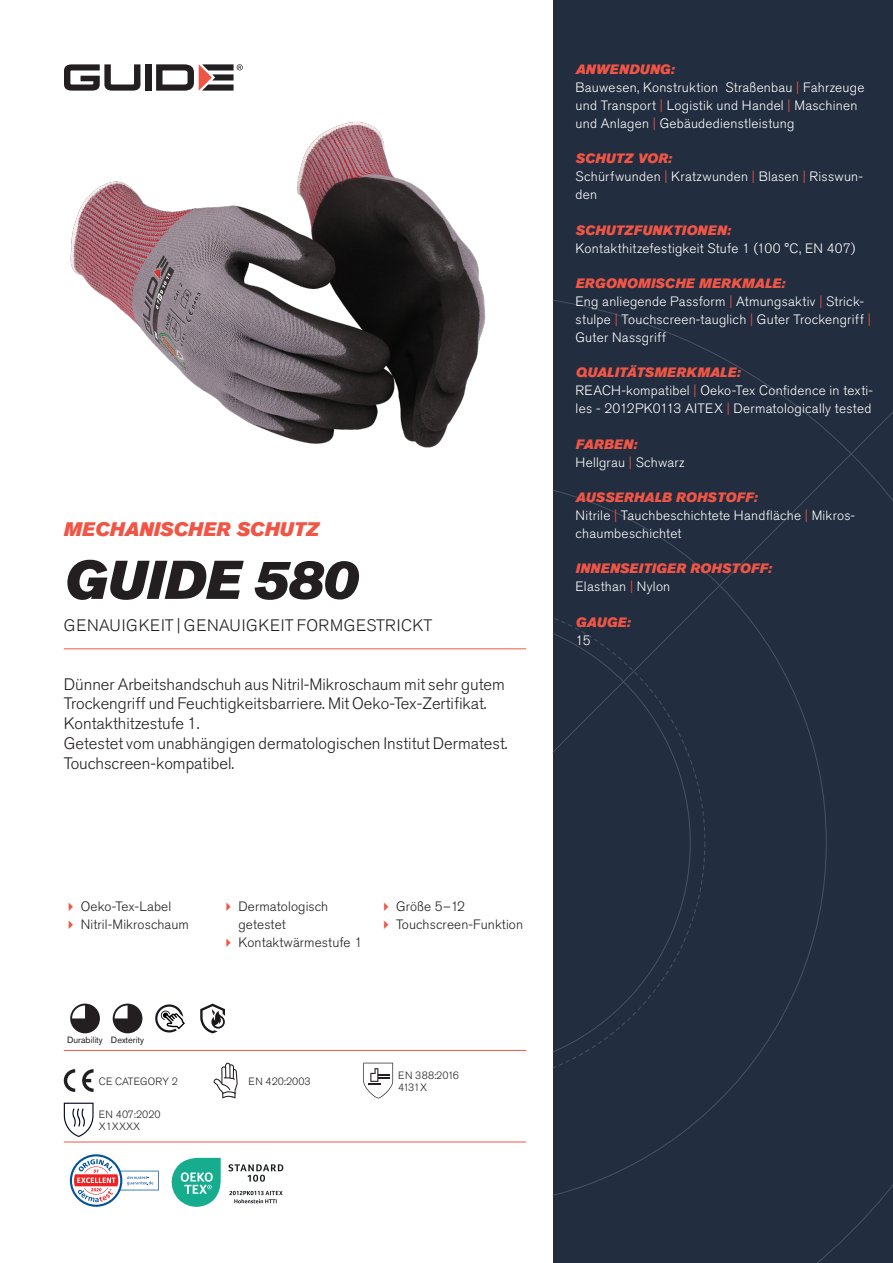
<style>
.page{position:relative;width:893px;height:1263px;background:#fff}
.page>*{position:absolute;margin:0;border:0;box-sizing:border-box;transform-origin:0 0}
.Rubrik{font:italic 54px "Akzidenz Grotesk Pro Super";color:#231f20}
.Överrubrik{font:italic 19.5px "Akzidenz Grotesk Pro Super";letter-spacing:.005em;color:#f05545}
.Ingress{font:300 16.5px/19.8px "Akzidenz Grotesk Pro";color:#231f20}
.Product_-_AltSegment{font:300 16.5px "Akzidenz Grotesk Pro";letter-spacing:.03em;color:#231f20}
.Produkt_-_Brödtext{font:300 13.5px/18px "Akzidenz Grotesk Pro";letter-spacing:.02em;color:#fff}
.Produkt_-_Namn{font:italic 13.5px "Akzidenz Grotesk Pro Super";letter-spacing:.015em;color:#f05545}
.t1{font:300 13.5px/18px "Akzidenz Grotesk Pro";letter-spacing:.01em;color:#231f20}
.t2{font:300 10.5px "Akzidenz Grotesk Pro";color:#231f20}
.Produkt_-_Egenskaper{font:9px "Akzidenz Grotesk Pro";color:#231f20}
.s1{color:#f05545}
</style>
<div class="page">
<div style="left:145px;top:64px;width:7px;height:27px;background:#231f20"></div>
<svg style="left:156px;top:64px;width:87px;height:27px"></svg>
<svg style="left:64px;top:64px;width:76px;height:27px"></svg>
<div style="left:553px;top:0;width:340px;height:1263px;background:#222d3f"></div>
<svg style="left:553px;top:300px;width:340px;height:963px"></svg>
<hr style="left:64px;top:1050px;width:462px;height:1px;background:#f05545">
<hr style="left:64px;top:1142px;width:462px;height:1px;background:#f05545">
<svg style="left:70px;top:1003px;width:30px;height:30px"></svg>
<svg style="left:113px;top:1003px;width:29px;height:30px"></svg>
<svg style="left:155px;top:1004px;width:30px;height:28px"></svg>
<svg style="left:200px;top:1003px;width:25px;height:30px"></svg>
<svg style="left:64px;top:1069px;width:11px;height:23px"></svg>
<svg style="left:82px;top:1069px;width:12px;height:23px"></svg>
<svg style="left:214px;top:1063px;width:24px;height:35px"></svg>
<svg style="left:363px;top:1063px;width:30px;height:35px"></svg>
<svg style="left:64px;top:1103px;width:30px;height:34px"></svg>
<svg style="left:70px;top:1154px;width:89px;height:53px"></svg>
<svg style="left:172px;top:1158px;width:49px;height:49px"></svg>
<svg style="left:228px;top:1164px;width:55px;height:18px"></svg>
<svg style="left:229px;top:1191px;width:54px;height:12px"></svg>
<img style="left:70px;top:121px;width:416px;height:327px">
<hr style="left:64px;top:648px;width:462px;height:1px;background:#f05545">
<p class="Överrubrik" style="left:64px;top:517px;width:257px">MECHANISCHER SCHUTZ</p>
<p class="Rubrik" style="left:64px;top:545px;width:295px">GUIDE 580</p>
<p class="Product_-_AltSegment" style="left:64px;top:615px;width:370px">GENAUIGKEIT | GENAUIGKEIT FORMGESTRICKT</p>
<p class="Ingress" style="left:64px;top:674px;width:442px">Dünner Arbeitshandschuh aus Nitril-Mikroschaum mit sehr gutem<br>Trockengriff und Feuchtigkeitsbarriere. Mit Oeko-Tex-Zertifikat.<br>Kontakthitzestufe 1.</p>
<p class="Ingress" style="left:64px;top:733px;width:445px">Getestet vom unabhängigen dermatologischen Institut Dermatest.<br>Touchscreen-kompatibel.</p>
<p class="t1" style="left:81px;top:897px;width:92px">Oeko-Tex-Label</p>
<p class="t1" style="left:81px;top:915px;width:110px">Nitril-Mikroschaum</p>
<p class="t1" style="left:238px;top:897px;width:91px">Dermatologisch getestet</p>
<p class="t1" style="left:238px;top:933px;width:125px">Kontaktwärmestufe 1</p>
<p class="Produkt_-_Egenskaper" style="left:67px;top:1034px;width:37px">Durability</p>
<p class="Produkt_-_Egenskaper" style="left:111px;top:1034px;width:35px">Dexterity</p>
<p class="t2" style="left:99px;top:1074px;width:81px">CE CATEGORY 2</p>
<p class="t2" style="left:248px;top:1074px;width:64px">EN 420:2003</p>
<p class="t2" style="left:99px;top:1107px;width:63px">EN 407:2020</p>
<p class="t2" style="left:99px;top:1119px;width:43px">X1XXXX</p>
<p class="t1" style="left:396px;top:897px;width:71px">Größe 5–12</p>
<p class="t1" style="left:396px;top:915px;width:129px">Touchscreen-Funktion</p>
<p class="t2" style="left:398px;top:1068px;width:62px">EN 388:2016</p>
<p class="t2" style="left:398px;top:1080px;width:30px">4131X</p>
<p class="Produkt_-_Namn" style="left:576px;top:60px;width:100px">ANWENDUNG:</p>
<p class="Produkt_-_Brödtext" style="left:576px;top:78px;width:290px">Bauwesen, Konstruktion Straßenbau <span class="s1">|</span> Fahrzeuge und Transport <span class="s1">|</span> Logistik und Handel <span class="s1">|</span> Maschinen und Anlagen <span class="s1">|</span> Gebäudedienstleistung</p>
<p class="Produkt_-_Namn" style="left:576px;top:150px;width:98px">SCHUTZ VOR:</p>
<p class="Produkt_-_Brödtext" style="left:576px;top:168px;width:289px">Schürfwunden <span class="s1">|</span> Kratzwunden <span class="s1">|</span> Blasen <span class="s1">|</span> Risswun&shy;den</p>
<p class="Produkt_-_Namn" style="left:576px;top:221px;width:157px">SCHUTZFUNKTIONEN:</p>
<p class="Produkt_-_Brödtext" style="left:576px;top:239px;width:281px">Kontakthitzefestigkeit Stufe 1 (100 °C, EN 407)</p>
<p class="Produkt_-_Namn" style="left:576px;top:274px;width:211px">ERGONOMISCHE MERKMALE:</p>
<p class="Produkt_-_Brödtext" style="left:576px;top:292px;width:297px">Eng anliegende Passform <span class="s1">|</span> Atmungsaktiv <span class="s1">|</span> Strick&shy;stulpe <span class="s1">|</span> Touchscreen-tauglich <span class="s1">|</span> Guter Trockengriff <span class="s1">|<br></span>Guter Nassgriff</p>
<p class="Produkt_-_Namn" style="left:576px;top:364px;width:166px">QUALITÄTSMERKMALE:</p>
<p class="Produkt_-_Brödtext" style="left:576px;top:382px;width:299px">REACH-kompatibel <span class="s1">|</span> Oeko-Tex Confidence in texti&shy;les - 2012PK0113 AITEX <span class="s1">|</span> Dermatologically tested</p>
<p class="Produkt_-_Namn" style="left:576px;top:435px;width:63px">FARBEN:</p>
<p class="Produkt_-_Brödtext" style="left:576px;top:453px;width:111px">Hellgrau <span class="s1">|</span> Schwarz</p>
<p class="Produkt_-_Namn" style="left:576px;top:488px;width:183px">AUSSERHALB ROHSTOFF:</p>
<p class="Produkt_-_Brödtext" style="left:576px;top:506px;width:281px">Nitrile <span class="s1">|</span> Tauchbeschichtete Handfläche <span class="s1">|</span> Mikros&shy;chaumbeschichtet</p>
<p class="Produkt_-_Namn" style="left:576px;top:560px;width:198px">INNENSEITIGER ROHSTOFF:</p>
<p class="Produkt_-_Brödtext" style="left:576px;top:578px;width:96px">Elasthan <span class="s1">|</span> Nylon</p>
<p class="Produkt_-_Namn" style="left:576px;top:613px;width:56px">GAUGE:</p>
<p class="Produkt_-_Brödtext" style="left:576px;top:631px;width:17px">15</p>
</div>
